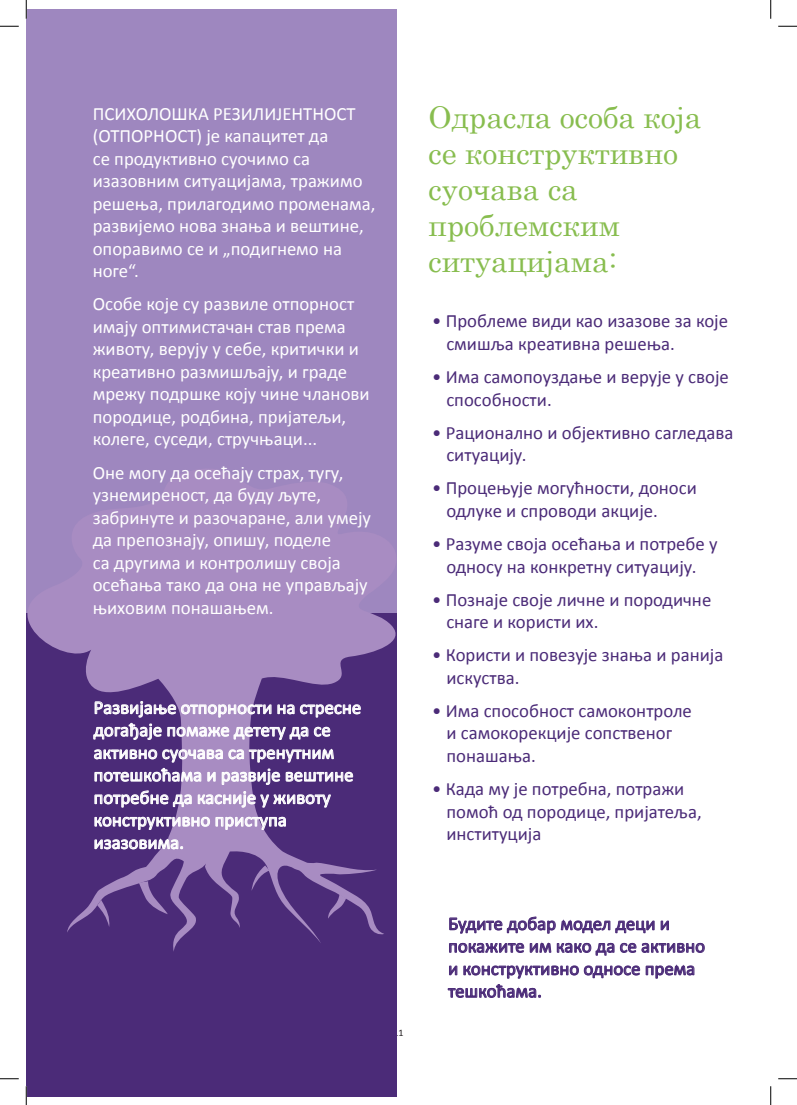
<style>
.page{position:relative;width:797px;height:1105px;background:#fff}
.page>*{position:absolute;margin:0;border:0;box-sizing:border-box;transform-origin:0 0}
.t1{font:30px/36px "Century";color:#88bd4f}
.t2{font:18.75px/22.5px "Calibri";color:#fff}
.t3{font:18.75px/22.5px "Calibri";color:#4b2b78}
.t4{font:10px "Calibri";color:#231f20}
</style>
<div class="page">
<div style="left:26px;top:9px;width:371px;height:1087px;background:#9e87bf"></div>
<div style="left:26px;top:613px;width:371px;height:483px;background:#4b2b78"></div>
<svg style="left:447px;top:916px;width:258px;height:82px"></svg>
<svg style="left:27px;top:613px;width:369px;height:338px"></svg>
<svg style="left:93px;top:701px;width:268px;height:158px"></svg>
<svg style="left:0;top:25px;width:19px;height:2px"></svg>
<svg style="left:778px;top:25px;width:19px;height:2px"></svg>
<svg style="left:0;top:1078px;width:19px;height:1px"></svg>
<svg style="left:778px;top:1078px;width:19px;height:1px"></svg>
<svg style="left:25px;top:0;width:2px;height:19px"></svg>
<svg style="left:25px;top:1086px;width:2px;height:19px"></svg>
<svg style="left:770px;top:0;width:1px;height:19px"></svg>
<svg style="left:770px;top:1086px;width:1px;height:19px"></svg>
<p class="t2" style="left:93px;top:101px;width:284px">ПСИХОЛОШКА РЕЗИЛИЈЕНТНОСТ (ОТПОРНОСТ) је капацитет да<br>се продуктивно суочимо са изазовним ситуацијама, тражимо решења, прилагодимо променама, развијемо нова знања и вештине, опоравимо се и „подигнемо на ноге“.</p>
<p class="t2" style="left:93px;top:292px;width:278px">Особе које су развиле отпорност имају оптимистачан став према животу, верују у себе, критички и креативно размишљају, и граде мрежу подршке коју чине чланови породице, родбина, пријатељи, колеге, суседи, стручњаци...</p>
<p class="t2" style="left:93px;top:460px;width:280px">Оне могу да осећају страх, тугу, узнемиреност, да буду љуте, забринуте и разочаране, али умеју да препознају, опишу, поделе<br>са другима и контролишу своја осећања тако да она не управљају њиховим понашањем.</p>
<p class="t2" style="left:94px;top:695px;width:269px">Развијање отпорности на стресне догађаје помаже детету да се активно суочава са тренутним потешкоћама и развије вештине потребне да касније у животу конструктивно приступа изазовима.</p>
<p class="t1" style="left:428px;top:97px;width:274px">Одрасла особа која се конструктивно суочава са проблемским ситуацијама:</p>
<p class="t3" style="left:446px;top:309px;width:283px;text-indent:-14px">• Проблеме види као изазове за које смишља креативна решења.</p>
<p class="t3" style="left:446px;top:365px;width:284px;text-indent:-14px">• Има самопоуздање и верује у своје способности.</p>
<p class="t3" style="left:446px;top:420px;width:288px;text-indent:-14px">• Рационално и објективно сагледава ситуацију.</p>
<p class="t3" style="left:446px;top:476px;width:252px;text-indent:-14px">• Процењује могућности, доноси одлуке и спроводи акције.</p>
<p class="t3" style="left:432px;top:532px;width:287px;text-align:center">• Разуме своја осећања и потребе у односу на конкретну ситуацију.</p>
<p class="t3" style="left:446px;top:587px;width:266px;text-indent:-14px">• Познаје своје личне и породичне снаге и користи их.</p>
<p class="t3" style="left:446px;top:643px;width:278px;text-indent:-14px">• Користи и повезује знања и ранија искуства.</p>
<p class="t3" style="left:446px;top:698px;width:247px;text-indent:-14px">• Има способност самоконтроле и самокорекције сопственог понашања.</p>
<p class="t3" style="left:446px;top:777px;width:257px;text-indent:-14px">• Када му је потребна, потражи помоћ од породице, пријатеља, институција</p>
<p class="t4" style="left:393px;top:1026px;width:12px">11</p>
<p class="t3" style="left:448px;top:911px;width:258px">Будите добар модел деци и покажите им како да се активно и конструктивно односе према тешкоћама.</p>
</div>
